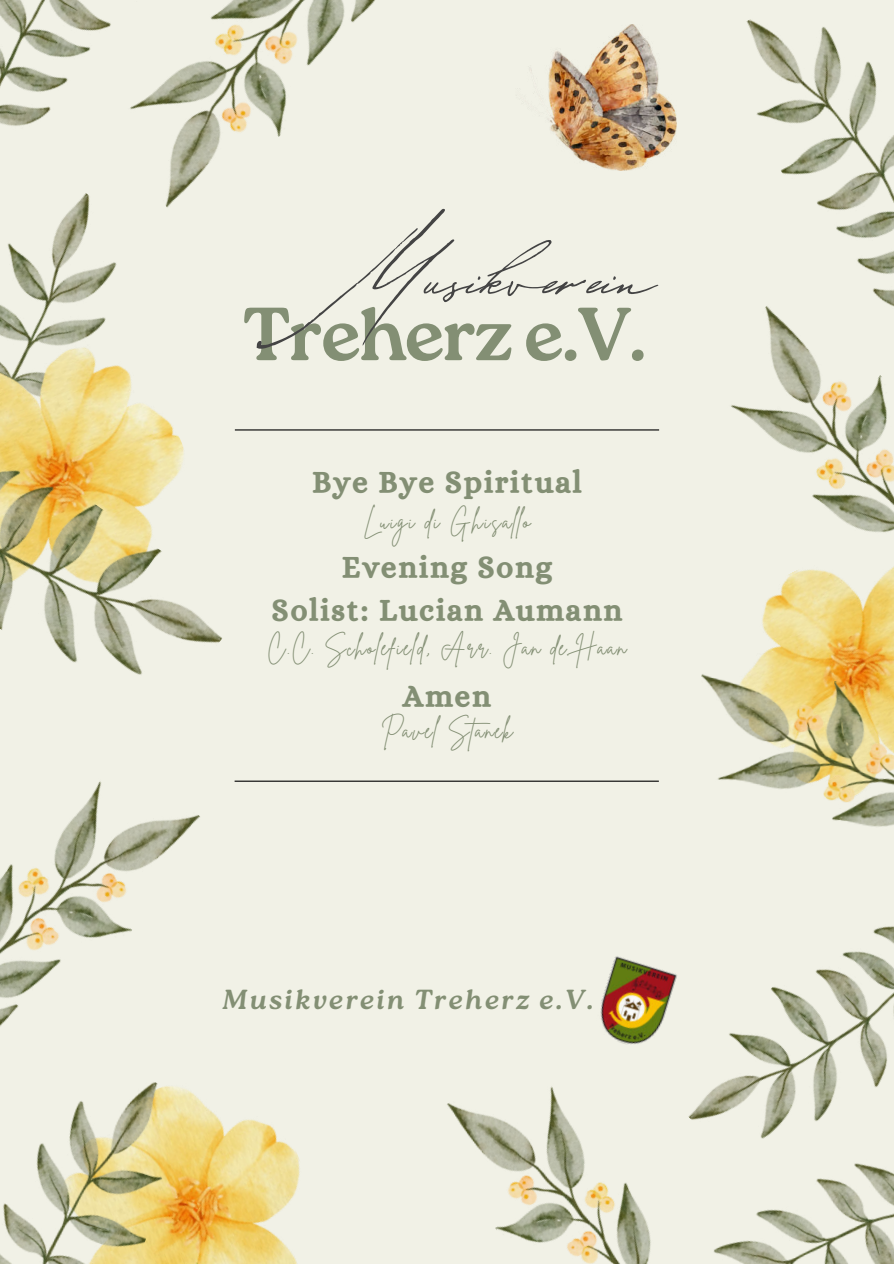
<style>
.page{position:relative;width:894px;height:1264px;background:#fff}
.page>*{position:absolute;margin:0;border:0;box-sizing:border-box;transform-origin:0 0}
.t1{font:186.6px "Buongiorno Rastellino Cyr Script";color:#444}
.t2{font:700 75px "Roca One";letter-spacing:-.035em;color:#838f74}
.t3{font:30.6px/42.8px "CA Generated";letter-spacing:.07em;color:#838f74;text-align:center}
.t4{font:italic 700 27.6px "Roca One";letter-spacing:.07em;color:#838f74}
.t5{font:23.1px "Brittany Signature";letter-spacing:.07em;color:#838f74}
</style>
<div class="page">
<div style="left:0;top:0;width:893px;height:1263px;background:#f1f1e6"></div>
<img style="left:731px;top:392px;width:156px;height:56px">
<img style="left:193px;top:1109px;width:107px;height:154px">
<img style="left:0;top:781px;width:209px;height:345px">
<img style="left:746px;top:19px;width:147px;height:373px">
<img style="left:727px;top:926px;width:166px;height:179px">
<img style="left:7px;top:209px;width:110px;height:59px">
<img style="left:0;top:0;width:89px;height:209px">
<img style="left:0;top:1046px;width:193px;height:217px">
<img style="left:89px;top:0;width:286px;height:216px">
<img style="left:447px;top:1081px;width:280px;height:182px">
<img style="left:662px;top:1105px;width:231px;height:158px">
<img style="left:0;top:268px;width:132px;height:117px">
<img style="left:757px;top:448px;width:136px;height:214px">
<img style="left:0;top:385px;width:243px;height:290px">
<img style="left:701px;top:662px;width:192px;height:165px">
<img style="left:531px;top:25px;width:145px;height:145px">
<img style="left:600px;top:956px;width:77px;height:88px">
<hr style="left:235px;top:429px;width:424px;height:1px;background:#000">
<hr style="left:234px;top:780px;width:424px;height:1px;background:#000">
<h1 class="t1" style="left:238px;top:183px;width:420px">Musikverein</h1>
<h2 class="t2" style="left:242px;top:290px;width:406px">Treherz e.V.</h2>
<h3 class="t3" style="left:312px;top:462px;width:271px">Bye Bye Spiritual</h3>
<p class="t5" style="left:363px;top:506px;width:169px">Luigi di Ghisallo</p>
<h3 class="t3" style="left:272px;top:547px;width:351px">Evening Song<br>Solist: Lucian Aumann</h3>
<p class="t5" style="left:267px;top:632px;width:360px">C.C. Scholefield, Arr. Jan de Haan</p>
<h3 class="t3" style="left:403px;top:675px;width:89px">Amen</h3>
<p class="t5" style="left:381px;top:716px;width:133px">Pavel Stanek</p>
<p class="t4" style="left:222px;top:982px;width:373px">Musikverein Treherz e.V.</p>
</div>
